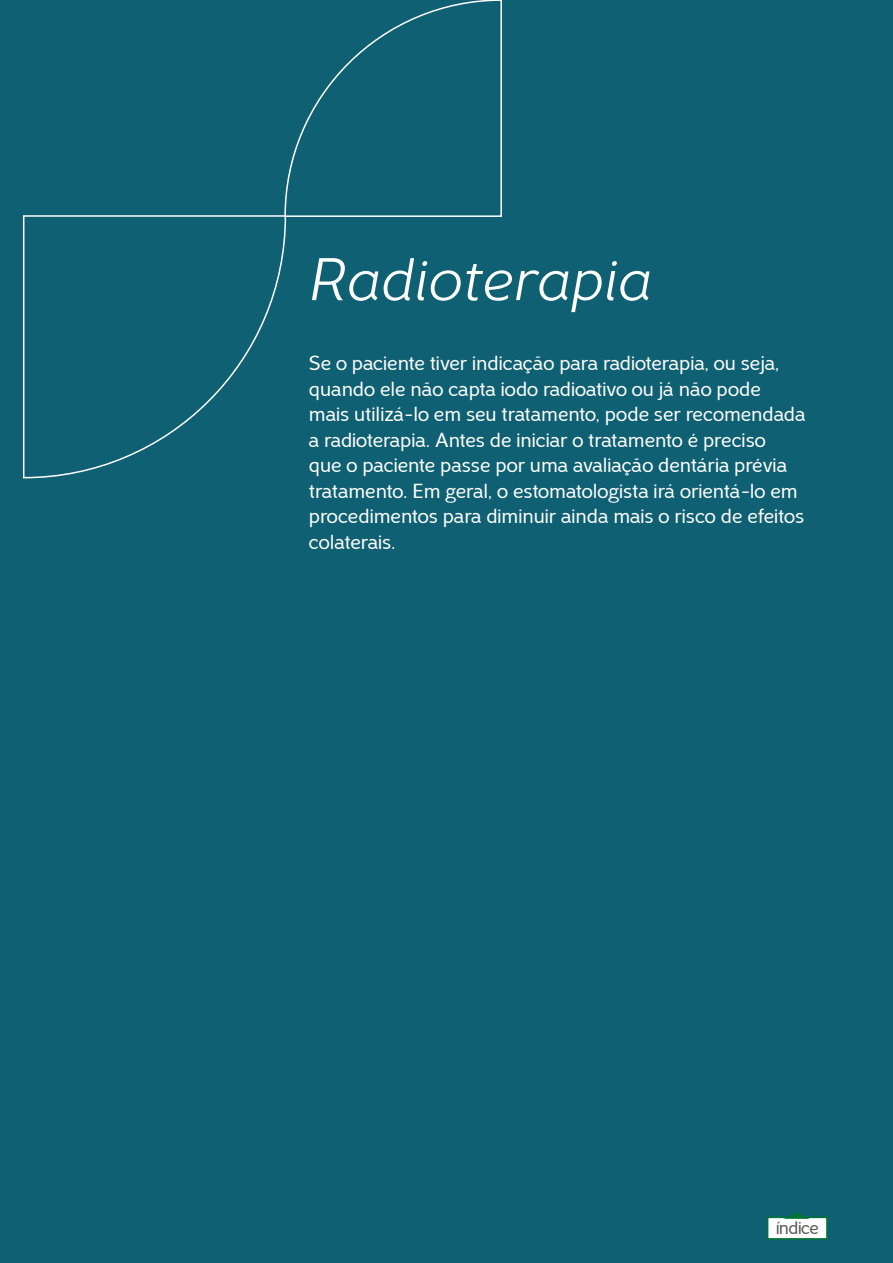
<style>
.page{position:relative;width:893px;height:1263px;background:#0f6072}
.page>*{position:absolute;margin:0;border:0;box-sizing:border-box;transform-origin:0 0}
.t1{font:60px "Carmen Leve Italica";color:#fff}
.t2{font:20.25px/25.5px "Carmen";color:#fff}
.t3{font:18px "Carmen";letter-spacing:-.025em;color:#575756}
</style>
<div class="page">
<svg style="left:284px;top:0;width:218px;height:217px"></svg>
<svg style="left:23px;top:214px;width:264px;height:265px"></svg>
<svg style="left:767px;top:1212px;width:61px;height:28px;background:#abcdc5"></svg>
<h1 class="t1" style="left:309px;top:247px;width:344px">Radioterapia</h1>
<p class="t2" style="left:309px;top:351px;width:498px">Se o paciente tiver indicação para radioterapia, ou seja, quando ele não capta iodo radioativo ou já não pode mais utilizá-lo em seu tratamento, pode ser recomendada a radioterapia. Antes de iniciar o tratamento é preciso<br>que o paciente passe por uma avaliação dentária prévia tratamento. Em geral, o estomatologista irá orientá-lo em procedimentos para diminuir ainda mais o risco de efeitos colaterais.</p>
<p class="t3" style="left:776px;top:1217px;width:45px">índice</p>
</div>
